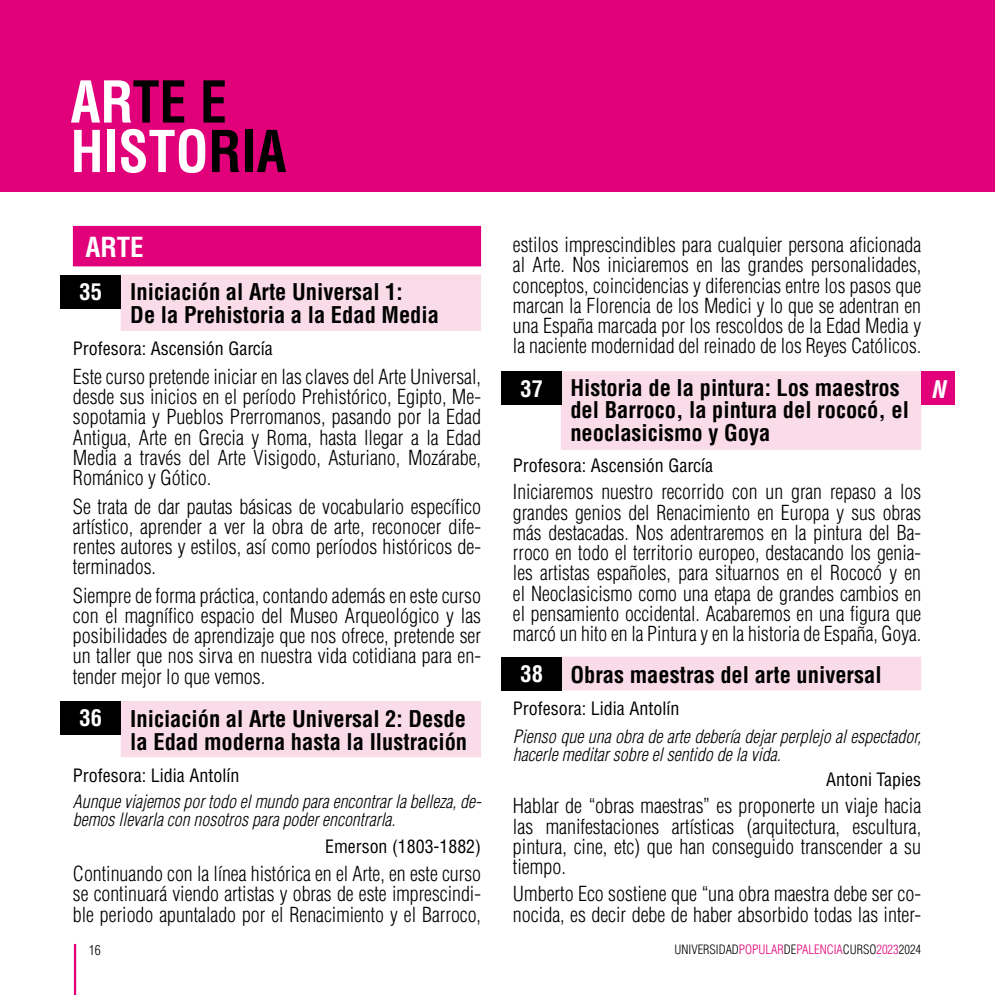
<style>
.page{position:relative;width:995px;height:995px;background:#fff}
.page>*{position:absolute;margin:0;border:0;box-sizing:border-box;transform-origin:0 0}
.t1{font:700 condensed 56.25px/49.5px "Helvetica";color:#fff;scale:.96 1}
.t2{font:700 condensed 27px "Helvetica";color:#fff}
.t3{font:italic 700 condensed 23.85px "Helvetica";color:#fff}
.t4{font:700 condensed 22.5px/22.5px "Helvetica";color:#000}
.t5{font:700 condensed 22.5px "Helvetica";color:#fff}
.t6{font:300 condensed 20.25px/20.2px "Helvetica";color:#000;text-align:justify}
.t7{font:italic 300 condensed 18px/18px "Helvetica";color:#000}
.t8{font:condensed 18px "Helvetica";color:#000}
.t9{font:300 condensed 13.5px "Helvetica";color:#000}
.t10{font:300 condensed 12.6px "Helvetica";color:#000}
.s1{color:#000}
.s2{color:#e2007a}
</style>
<div class="page">
<hr style="left:74px;top:944px;width:2px;height:51px;background:#e2007a">
<div style="left:0;top:0;width:995px;height:191px;background:#e2007a"></div>
<div style="left:73px;top:226px;width:408px;height:40px;background:#e2007a"></div>
<div style="left:121px;top:275px;width:360px;height:56px;background:#fadce9"></div>
<div style="left:121px;top:701px;width:360px;height:56px;background:#fadce9"></div>
<div style="left:561px;top:371px;width:360px;height:79px;background:#fadce9"></div>
<div style="left:561px;top:657px;width:360px;height:33px;background:#fadce9"></div>
<div style="left:61px;top:275px;width:60px;height:33px;background:#000"></div>
<div style="left:61px;top:701px;width:60px;height:34px;background:#000"></div>
<div style="left:501px;top:371px;width:61px;height:34px;background:#000"></div>
<div style="left:501px;top:657px;width:61px;height:33px;background:#000"></div>
<div style="left:921px;top:371px;width:34px;height:34px;background:#e2007a"></div>
<h1 class="t1" style="left:70px;top:77px;width:227px">AR<span class="s1">TE E<br></span>HISTO<span class="s1">RIA</span></h1>
<h2 class="t2" style="left:86px;top:231px;width:60px">ARTE</h2>
<p class="t4" style="left:130px;top:281px;width:310px">Iniciación al Arte Universal 1:<br>De la Prehistoria a la Edad Media</p>
<p class="t8" style="left:73px;top:338px;width:202px">Profesora: Ascensión García</p>
<p class="t6" style="left:73px;top:366px;width:410px">Este curso pretende iniciar en las claves del Arte Universal, desde sus inicios en el período Prehistórico, Egipto, Me&shy;sopotamia y Pueblos Prerromanos, pasando por la Edad Antigua, Arte en Grecia y Roma, hasta llegar a la Edad Media a través del Arte Visigodo, Asturiano, Mozárabe, Románico y Gótico.</p>
<p class="t6" style="left:73px;top:496px;width:410px">Se trata de dar pautas básicas de vocabulario específico artístico, aprender a ver la obra de arte, reconocer dife&shy;rentes autores y estilos, así como períodos históricos de&shy;terminados.</p>
<p class="t6" style="left:73px;top:585px;width:410px">Siempre de forma práctica, contando además en este curso con el magnífico espacio del Museo Arqueológico y las posibilidades de aprendizaje que nos ofrece, pretende ser un taller que nos sirva en nuestra vida cotidiana para en&shy;tender mejor lo que vemos.</p>
<p class="t4" style="left:130px;top:708px;width:338px">Iniciación al Arte Universal 2: Desde la Edad moderna hasta la Ilustración</p>
<p class="t8" style="left:73px;top:764px;width:168px">Profesora: Lidia Antolín</p>
<p class="t7" style="left:73px;top:793px;width:410px">Aunque viajemos por todo el mundo para encontrar la belleza, de&shy;bemos llevarla con nosotros para poder encontrarla.</p>
<p class="t8" style="left:325px;top:835px;width:157px">Emerson (1803-1882)</p>
<p class="t6" style="left:73px;top:864px;width:410px">Continuando con la línea histórica en el Arte, en este curso se continuará viendo artistas y obras de este imprescindi&shy;ble periodo apuntalado por el Renacimiento y el Barroco,</p>
<p class="t5" style="left:80px;top:278px;width:24px">35</p>
<p class="t5" style="left:80px;top:705px;width:24px">36</p>
<p class="t6" style="left:513px;top:235px;width:410px">estilos imprescindibles para cualquier persona aficionada al Arte. Nos iniciaremos en las grandes personalidades, conceptos, coincidencias y diferencias entre los pasos que marcan la Florencia de los Medici y lo que se adentran en una España marcada por los rescoldos de la Edad Media y la naciente modernidad del reinado de los Reyes Católicos.</p>
<p class="t4" style="left:570px;top:376px;width:340px">Historia de la pintura: Los maestros del Barroco, la pintura del rococó, el neoclasicismo y Goya</p>
<p class="t8" style="left:513px;top:454px;width:202px">Profesora: Ascensión García</p>
<p class="t6" style="left:513px;top:482px;width:410px">Iniciaremos nuestro recorrido con un gran repaso a los grandes genios del Renacimiento en Europa y sus obras más destacadas. Nos adentraremos en la pintura del Ba&shy;rroco en todo el territorio europeo, destacando los genia&shy;les artistas españoles, para situarnos en el Rococó y en el Neoclasicismo como una etapa de grandes cambios en el pensamiento occidental. Acabaremos en una figura que marcó un hito en la Pintura y en la historia de España, Goya.</p>
<p class="t4" style="left:570px;top:664px;width:313px">Obras maestras del arte universal</p>
<p class="t8" style="left:513px;top:697px;width:168px">Profesora: Lidia Antolín</p>
<p class="t7" style="left:513px;top:727px;width:410px">Pienso que una obra de arte debería dejar perplejo al espectador, hacerle meditar sobre el sentido de la vida.</p>
<p class="t8" style="left:826px;top:768px;width:97px">Antoni Tapies</p>
<p class="t6" style="left:513px;top:796px;width:410px">Hablar de “obras maestras” es proponerte un viaje hacia las manifestaciones artísticas (arquitectura, escultura, pintura, cine, etc) que han conseguido transcender a su tiempo.</p>
<p class="t6" style="left:513px;top:884px;width:410px">Umberto Eco sostiene que “una obra maestra debe ser co&shy;nocida, es decir debe de haber absorbido todas las inter-</p>
<p class="t5" style="left:521px;top:375px;width:24px">37</p>
<p class="t5" style="left:521px;top:660px;width:24px">38</p>
<p class="t9" style="left:89px;top:941px;width:13px">16</p>
<p class="t10" style="left:675px;top:942px;width:248px">UNIVERSIDAD<span class="s2">POPULAR</span>DE<span class="s2">PALENCIA</span>CURSO<span class="s2">2023</span>2024</p>
<p class="t3" style="left:931px;top:374px;width:16px">N</p>
</div>
